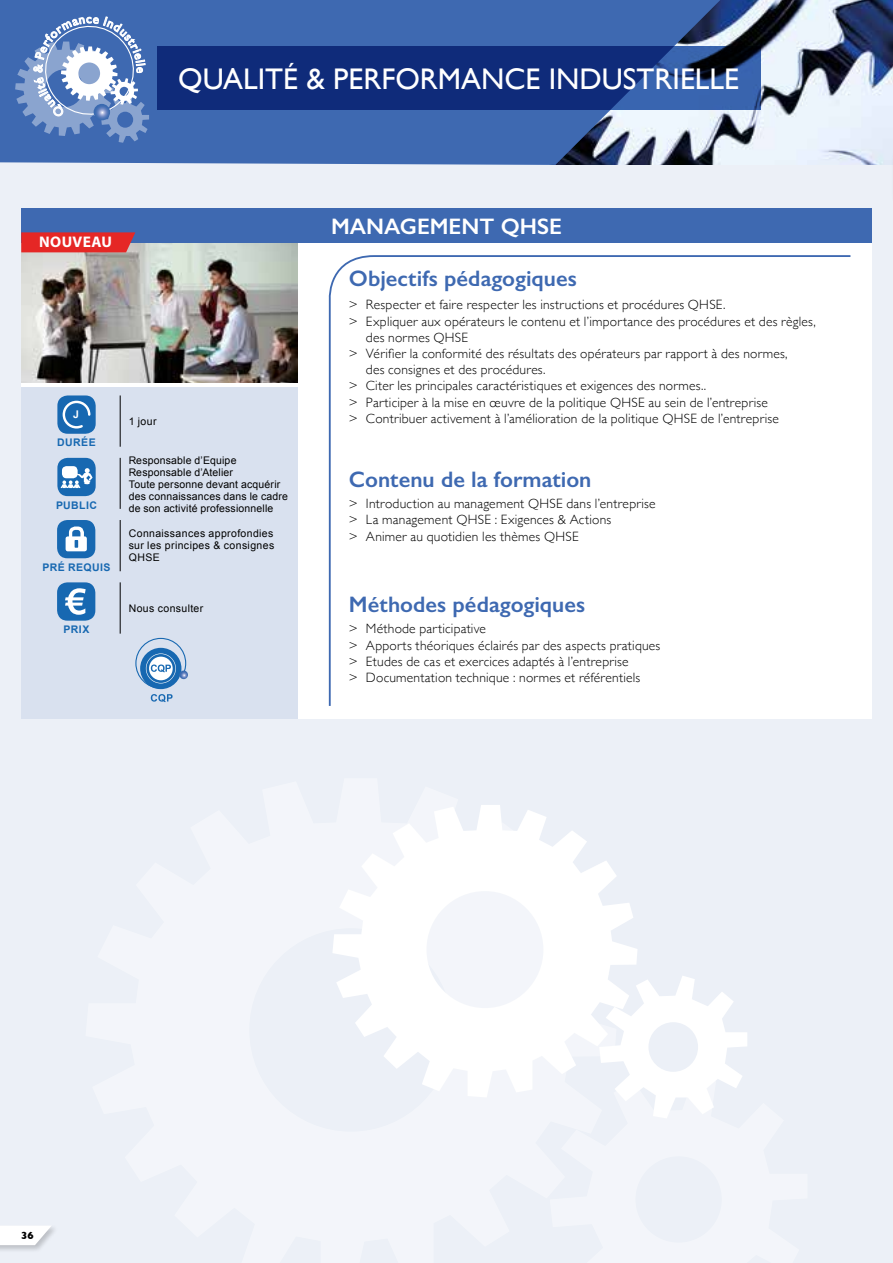
<style>
.page{position:relative;width:893px;height:1263px;background:#ecf0f7}
.page>*{position:absolute;margin:0;border:0;box-sizing:border-box;transform-origin:0 0}
.t1{font:29.85px "Gill Sans";color:#fff}
.t2{font:600 22.5px "Gill Sans";color:#3e69b1}
.t3{font:600 22.5px "Gill Sans";color:#fff}
.t4{font:700 15.45px "Myriad Pro";letter-spacing:.025em;color:#fff}
.t5{font:300 13.5px/16.2px "Gill Sans";letter-spacing:.015em;color:#000}
.t6{font:10.5px/12px "Arial";letter-spacing:.02em;color:#000}
.t7{font:700 10.5px "Arial";letter-spacing:.04em;color:#1768b1}
.t8{font:700 10.5px "Gill Sans";color:#000}
.t9{font:700 10.5px "Arial";color:#fff}
</style>
<div class="page">
<img style="left:720px;top:0;width:173px;height:165px">
<svg style="left:0;top:0;width:720px;height:165px;fill:#3e69b1"></svg>
<svg style="left:157px;top:46px;width:604px;height:64px;fill:#0f2b7a"></svg>
<div style="left:21px;top:208px;width:851px;height:511px;background:#fff"></div>
<div style="left:21px;top:387px;width:277px;height:332px;background:#d9e1ef"></div>
<img style="left:21px;top:242px;width:277px;height:141px">
<svg style="left:328px;top:255px;width:523px;height:451px"></svg>
<div style="left:21px;top:208px;width:851px;height:34px;background:#3e69b1"></div>
<div style="left:57px;top:458px;width:39px;height:38px;background:#1768b1;border-radius:10px"></div>
<div style="left:62px;top:466px;width:16px;height:12px;background:#fff;border-radius:4px"></div>
<svg style="left:61px;top:468px;width:32px;height:20px"></svg>
<hr style="left:120px;top:458px;width:1px;height:51px;background:#000">
<div style="left:57px;top:582px;width:38px;height:39px;background:#1768b1;border-radius:10px"></div>
<svg style="left:65px;top:588px;width:21px;height:27px"></svg>
<hr style="left:120px;top:582px;width:1px;height:52px;background:#000">
<div style="left:57px;top:395px;width:39px;height:39px;background:#1768b1;border-radius:10px"></div>
<svg style="left:62px;top:400px;width:29px;height:29px"></svg>
<hr style="left:120px;top:395px;width:1px;height:52px;background:#000">
<div style="left:57px;top:520px;width:38px;height:38px;background:#1768b1;border-radius:10px"></div>
<hr style="left:120px;top:520px;width:1px;height:51px;background:#000">
<svg style="left:66px;top:526px;width:21px;height:25px"></svg>
<hr style="left:891px;top:151px;width:2px;height:53px;background:#e8ecf6">
<svg style="left:21px;top:232px;width:114px;height:20px"></svg>
<svg style="left:135px;top:637px;width:53px;height:65px"></svg>
<svg style="left:616px;top:903px;width:21px;height:62px"></svg>
<svg style="left:616px;top:976px;width:131px;height:99px"></svg>
<svg style="left:333px;top:805px;width:283px;height:293px;fill:#fff"></svg>
<svg style="left:550px;top:1075px;width:192px;height:44px"></svg>
<div style="left:0;top:1224px;width:59px;height:29px;background:#000;opacity:.2"></div>
<svg style="left:0;top:1225px;width:52px;height:20px"></svg>
<svg style="left:15px;top:9px;width:136px;height:134px"></svg>
<h1 class="t1" style="left:178px;top:61px;width:562px">QUALITÉ &amp; PERFORMANCE INDUSTRIELLE</h1>
<p class="t4" style="left:39px;top:232px;width:74px">NOUVEAU</p>
<p class="t9" style="left:73px;top:408px;width:7px">J</p>
<p class="t7" style="left:57px;top:435px;width:40px">DURÉE</p>
<p class="t6" style="left:129px;top:415px;width:29px">1 jour</p>
<h2 class="t3" style="left:331px;top:212px;width:232px">MANAGEMENT QHSE</h2>
<h2 class="t2" style="left:349px;top:265px;width:229px">Objectifs pédagogiques</h2>
<p class="t5" style="left:349px;top:296px;width:378px">&gt; Respecter et faire respecter les instructions et procédures QHSE.</p>
<p class="t5" style="left:349px;top:312px;width:468px">&gt; Expliquer aux opérateurs le contenu et l’importance des procédures et des règles,</p>
<p class="t5" style="left:366px;top:329px;width:104px">des normes QHSE</p>
<p class="t5" style="left:349px;top:345px;width:440px">&gt; Vérifier la conformité des résultats des opérateurs par rapport à des normes,</p>
<p class="t5" style="left:366px;top:361px;width:181px">des consignes et des procédures.</p>
<p class="t5" style="left:349px;top:377px;width:359px">&gt; Citer les principales caractéristiques et exigences des normes..</p>
<p class="t5" style="left:349px;top:393px;width:420px">&gt; Participer à la mise en œuvre de la politique QHSE au sein de l’entreprise</p>
<p class="t5" style="left:349px;top:410px;width:431px">&gt; Contribuer activement à l’amélioration de la politique QHSE de l’entreprise</p>
<p class="t6" style="left:129px;top:454px;width:161px">Responsable d’Equipe<br>Responsable d’Atelier<br>Toute personne devant acquérir des connaissances dans le cadre</p>
<p class="t7" style="left:56px;top:498px;width:43px">PUBLIC</p>
<p class="t6" style="left:129px;top:502px;width:146px">de son activité professionnelle</p>
<p class="t7" style="left:43px;top:560px;width:70px">PRÉ REQUIS</p>
<p class="t7" style="left:64px;top:623px;width:27px">PRIX</p>
<p class="t6" style="left:129px;top:528px;width:147px;text-align:justify">Connaissances approfondies sur les principes &amp; consignes QHSE</p>
<p class="t6" style="left:129px;top:602px;width:76px">Nous consulter</p>
<h2 class="t2" style="left:349px;top:465px;width:244px">Contenu de la formation</h2>
<p class="t5" style="left:349px;top:495px;width:308px">&gt; Introduction au management QHSE dans l’entreprise &gt; La management QHSE : Exigences &amp; Actions<br>&gt; Animer au quotidien les thèmes QHSE</p>
<h2 class="t2" style="left:349px;top:590px;width:238px">Méthodes pédagogiques</h2>
<p class="t5" style="left:349px;top:620px;width:313px">&gt; Méthode participative<br>&gt; Apports théoriques éclairés par des aspects pratiques &gt; Etudes de cas et exercices adaptés à l’entreprise<br>&gt; Documentation technique : normes et référentiels</p>
<p class="t8" style="left:21px;top:1227px;width:14px">36</p>
</div>
